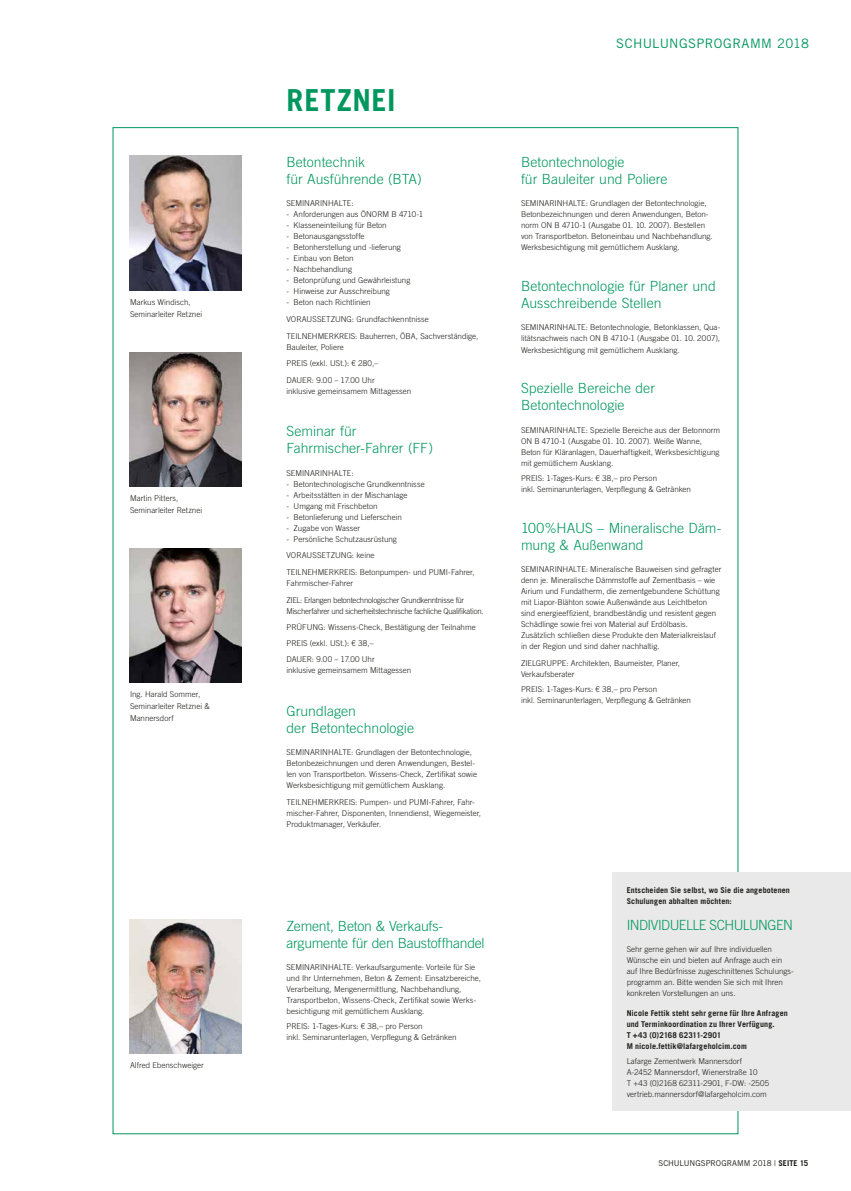
<style>
.page{position:relative;width:851px;height:1191px;background:#fff}
.page>*{position:absolute;margin:0;border:0;box-sizing:border-box;transform-origin:0 0}
.t1{font:700 30.3px "Trade Gothic LT";letter-spacing:.025em;color:#00975f}
.t2{font:300 14px/17px "Trade Gothic LT";color:#00975f}
.t3{font:300 14px/17px "Trade Gothic LT";letter-spacing:-.02em;color:#00975f}
.t4{font:300 14px "Trade Gothic LT";letter-spacing:-.04em;color:#00975f}
.t5{font:13px "Trade Gothic LT";letter-spacing:.03em;color:#00975f}
.t6{font:300 8px/11px "Trade Gothic LT";color:#1d1d1b}
.t7{font:700 8px/11px "Trade Gothic LT";letter-spacing:.015em;color:#1d1d1b}
.t8{font:300 8px/16.7px "Trade Gothic LT";letter-spacing:-.025em;color:#1d1d1b}
.t9{font:8px "Trade Gothic LT";color:#1d1d1b}
.s1{font-weight:700}
</style>
<div class="page">
<div style="left:612px;top:872px;width:238px;height:238px;background:#e9e9e9"></div>
<img style="left:129px;top:156px;width:113px;height:134px">
<img style="left:129px;top:919px;width:113px;height:134px">
<img style="left:129px;top:352px;width:113px;height:134px">
<img style="left:129px;top:548px;width:113px;height:134px">
<p class="t6" style="left:130px;top:295px;width:74px;line-height:12px">Markus Windisch,<br>Seminarleiter Retznei</p>
<p class="t6" style="left:130px;top:492px;width:74px;line-height:12px">Martin Pitters,<br>Seminarleiter Retznei</p>
<p class="t6" style="left:130px;top:688px;width:81px;line-height:12px">Ing. Harald Sommer,<br>Seminarleiter Retznei &amp;<br>Mannersdorf</p>
<p class="t6" style="left:130px;top:1059px;width:75px">Alfred Ebenschweiger</p>
<h1 class="t1" style="left:286px;top:82px;width:111px">RETZNEI</h1>
<h2 class="t2" style="left:286px;top:153px;width:137px">Betontechnik<br>für Ausführende (BTA)</h2>
<p class="t6" style="left:286px;top:198px;width:69px">SEMINARINHALTE:</p>
<p class="t6" style="left:286px;top:209px;width:138px">- Anforderungen aus ÖNORM B 4710-1</p>
<p class="t6" style="left:286px;top:220px;width:102px">- Klasseneinteilung für Beton</p>
<p class="t6" style="left:286px;top:231px;width:80px">- Betonausgangsstoffe</p>
<p class="t6" style="left:286px;top:242px;width:116px">- Betonherstellung und -lieferung</p>
<p class="t6" style="left:286px;top:253px;width:69px">- Einbau von Beton</p>
<p class="t6" style="left:286px;top:264px;width:67px">- Nachbehandlung</p>
<p class="t6" style="left:286px;top:275px;width:125px">- Betonprüfung und Gewährleistung</p>
<p class="t6" style="left:286px;top:286px;width:105px">- Hinweise zur Ausschreibung</p>
<p class="t6" style="left:286px;top:294px;width:193px;line-height:16.7px">- Beton nach Richtlinien<br>VORAUSSETZUNG: Grundfachkenntnisse<br>TEILNEHMERKREIS: Bauherren, ÖBA, Sachverständige,</p>
<p class="t6" style="left:286px;top:338px;width:93px;line-height:16.7px">Bauleiter, Poliere<br>PREIS (exkl. USt.): € 280,–<br>DAUER: 9.00 – 17.00 Uhr</p>
<p class="t6" style="left:286px;top:386px;width:126px">inklusive gemeinsamem Mittagessen</p>
<h2 class="t2" style="left:286px;top:422px;width:148px">Seminar für<br>Fahrmischer-Fahrer (FF)</h2>
<p class="t6" style="left:286px;top:467px;width:69px">SEMINARINHALTE:</p>
<p class="t6" style="left:286px;top:478px;width:140px">- Betontechnologische Grundkenntnisse</p>
<p class="t6" style="left:286px;top:489px;width:122px">- Arbeitsstätten in der Mischanlage</p>
<p class="t6" style="left:286px;top:500px;width:92px">- Umgang mit Frischbeton</p>
<p class="t6" style="left:286px;top:511px;width:117px">- Betonlieferung und Lieferschein</p>
<p class="t6" style="left:286px;top:522px;width:75px">- Zugabe von Wasser</p>
<p class="t6" style="left:286px;top:530px;width:190px;line-height:16.7px">- Persönliche Schutzausrüstung<br>VORAUSSETZUNG: keine<br>TEILNEHMERKREIS: Betonpumpen- und PUMI-Fahrer,</p>
<p class="t8" style="left:286px;top:575px;width:179px">Fahrmischer-Fahrer<br>ZIEL: Erlangen betontechnologischer Grundkenntnisse für</p>
<p class="t8" style="left:286px;top:602px;width:198px">Mischerfahrer und sicherheitstechnische fachliche Qualifikation.<br>PRÜFUNG: Wissens-Check, Bestätigung der Teilnahme</p>
<p class="t6" style="left:286px;top:634px;width:90px;line-height:16.7px">PREIS (exkl. USt.): € 38,–<br>DAUER: 9.00 – 17.00 Uhr</p>
<p class="t6" style="left:286px;top:665px;width:126px">inklusive gemeinsamem Mittagessen</p>
<h2 class="t2" style="left:286px;top:702px;width:129px">Grundlagen<br>der Betontechnologie</h2>
<p class="t6" style="left:286px;top:746px;width:192px">SEMINARINHALTE: Grundlagen der Betontechnologie, Betonbezeichnungen und deren Anwendungen, Bestel&shy;len von Transportbeton. Wissens-Check, Zertifikat sowie Werksbesichtigung mit gemütlichem Ausklang.</p>
<p class="t6" style="left:286px;top:796px;width:196px">TEILNEHMERKREIS: Pumpen- und PUMI-Fahrer, Fahr&shy;mischer-Fahrer, Disponenten, Innendienst, Wiegemeister,<br>Produktmanager, Verkäufer.</p>
<h2 class="t3" style="left:286px;top:917px;width:200px">Zement, Beton &amp; Verkaufs&shy;argumente für den Baustoffhandel</h2>
<p class="t6" style="left:286px;top:961px;width:196px">SEMINARINHALTE: Verkaufsargumente: Vorteile für Sie und Ihr Unternehmen, Beton &amp; Zement: Einsatzbereiche, Verarbeitung, Mengenermittlung, Nachbehandlung, Transportbeton, Wissens-Check, Zertifikat sowie Werks&shy;besichtigung mit gemütlichem Ausklang.</p>
<p class="t6" style="left:286px;top:1020px;width:171px">PREIS: 1-Tages-Kurs: € 38,– pro Person<br>inkl. Seminarunterlagen, Verpflegung &amp; Getränken</p>
<h3 class="t5" style="left:616px;top:35px;width:194px">SCHULUNGSPROGRAMM 2018</h3>
<h2 class="t2" style="left:521px;top:153px;width:148px">Betontechnologie<br>für Bauleiter und Poliere</h2>
<p class="t6" style="left:521px;top:198px;width:193px">SEMINARINHALTE: Grundlagen der Betontechnologie, Betonbezeichnungen und deren Anwendungen, Beton&shy;norm ON B 4710-1 (Ausgabe 01. 10. 2007). Bestellen von Transportbeton. Betoneinbau und Nachbehandlung.<br>Werksbesichtigung mit gemütlichem Ausklang.</p>
<h2 class="t2" style="left:521px;top:277px;width:196px">Betontechnologie für Planer und<br>Ausschreibende Stellen</h2>
<p class="t6" style="left:521px;top:322px;width:201px;text-align:justify">SEMINARINHALTE: Betontechnologie, Betonklassen, Qua&shy;litätsnachweis nach ON B 4710-1 (Ausgabe 01. 10. 2007), Werksbesichtigung mit gemütlichem Ausklang.</p>
<h2 class="t2" style="left:521px;top:379px;width:135px">Spezielle Bereiche der<br>Betontechnologie</h2>
<p class="t6" style="left:521px;top:424px;width:201px">SEMINARINHALTE: Spezielle Bereiche aus der Betonnorm ON B 4710-1 (Ausgabe 01. 10. 2007). Weiße Wanne, Beton für Kläranlagen, Dauerhaftigkeit, Werksbesichtigung mit gemütlichem Ausklang.</p>
<p class="t6" style="left:521px;top:472px;width:171px">PREIS: 1-Tages-Kurs: € 38,– pro Person<br>inkl. Seminarunterlagen, Verpflegung &amp; Getränken</p>
<h2 class="t2" style="left:521px;top:519px;width:202px">100%HAUS – Mineralische Däm&shy;mung &amp; Außenwand</h2>
<p class="t6" style="left:521px;top:563px;width:202px">SEMINARINHALTE: Mineralische Bauweisen sind gefragter denn je. Mineralische Dämmstoffe auf Zementbasis – wie Airium und Fundatherm, die zementgebundene Schüttung mit Liapor-Blähton sowie Außenwände aus Leichtbeton sind energieeffizient, brandbeständig und resistent gegen Schädlinge sowie frei von Material auf Erdölbasis.<br>Zusätzlich schließen diese Produkte den Materialkreislauf in der Region und sind daher nachhaltig.</p>
<p class="t6" style="left:521px;top:657px;width:161px">ZIELGRUPPE: Architekten, Baumeister, Planer,<br>Verkaufsberater</p>
<p class="t6" style="left:521px;top:683px;width:171px">PREIS: 1-Tages-Kurs: € 38,– pro Person<br>inkl. Seminarunterlagen, Verpflegung &amp; Getränken</p>
<p class="t7" style="left:626px;top:884px;width:165px">Entscheiden Sie selbst, wo Sie die angebotenen<br>Schulungen abhalten möchten:</p>
<h2 class="t4" style="left:626px;top:916px;width:168px">INDIVIDUELLE SCHULUNGEN</h2>
<p class="t6" style="left:626px;top:944px;width:169px">Sehr gerne gehen wir auf Ihre individuellen Wünsche ein und bieten auf Anfrage auch ein auf Ihre Bedürfnisse zugeschnittenes Schulungs&shy;programm an. Bitte wenden Sie sich mit Ihren konkreten Vorstellungen an uns.</p>
<p class="t7" style="left:626px;top:1007px;width:163px">Nicole Fettik steht sehr gerne für Ihre Anfragen und Terminkoordination zu Ihrer Verfügung.<br>T +43 (0)2168 62311-2901<br>M nicole.fettik@lafargeholcim.com</p>
<p class="t6" style="left:626px;top:1055px;width:144px">Lafarge Zementwerk Mannersdorf A-2452 Mannersdorf, Wienerstraße 10<br>T +43 (0)2168 62311-2901, F-DW: -2505 vertrieb.mannersdorf@lafargeholcim.com</p>
<p class="t9" style="left:658px;top:1158px;width:151px">SCHULUNGSPROGRAMM 2018 | <span class="s1">SEITE 15</span></p>
</div>
